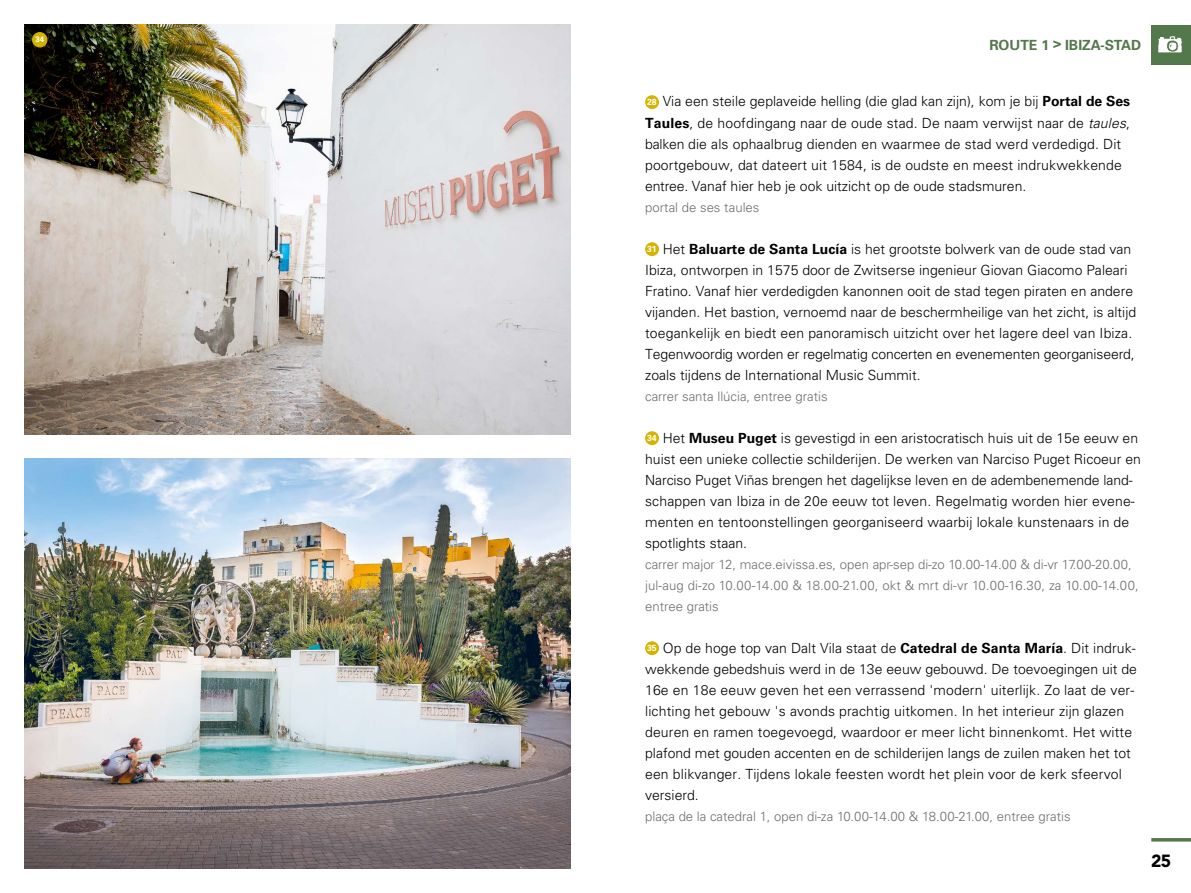
<style>
.page{position:relative;width:1191px;height:893px;background:#fff}
.page>*{position:absolute;margin:0;border:0;box-sizing:border-box;transform-origin:0 0}
.t1{font:900 17.5px "Avenir LT Std";color:#000}
.t2{font:300 14px/21px "Univers LT Std";color:#000}
.t3{font:700 14px "Univers LT Std";color:#53784b}
.t4{font:300 13.12px/21px "Univers LT Std";color:#706f6f}
.t5{font:700 7.88px "Univers LT Std";color:#fff}
.s1{font-weight:700;font-size:8.75px;color:#fff}
.s2{font-weight:700}
.s3{font-style:italic}
</style>
<div class="page">
<hr style="left:1151px;top:838px;width:40px;height:3px;background:#53784b">
<img style="left:25px;top:25px;width:545px;height:409px">
<img style="left:25px;top:459px;width:545px;height:409px">
<div style="left:1151px;top:25px;width:40px;height:39px;background:#53784b"></div>
<img style="left:1158px;top:36px;width:24px;height:17px">
<div style="left:645px;top:95px;width:14px;height:14px;background:#d5b400;border-radius:50%"></div>
<div style="left:645px;top:242px;width:14px;height:14px;background:#d5b400;border-radius:50%"></div>
<div style="left:645px;top:431px;width:14px;height:14px;background:#d5b400;border-radius:50%"></div>
<div style="left:645px;top:641px;width:14px;height:14px;background:#d5b400;border-radius:50%"></div>
<div style="left:33px;top:33px;width:14px;height:14px;background:#d5b400;border-radius:50%"></div>
<div style="left:32px;top:32px;width:15px;height:15px;border:1px solid #d5b400;border-radius:50%"></div>
<p class="t5" style="left:35px;top:35px;width:10px">34</p>
<p class="t3" style="left:989px;top:37px;width:153px">ROUTE 1 &gt; IBIZA-STAD</p>
<p class="t2" style="left:645px;top:91px;width:486px"><span class="s1">28</span> Via een steile geplaveide helling (die glad kan zijn), kom je bij <span class="s2">Portal de Ses Taules</span>, de hoofdingang naar de oude stad. De naam verwijst naar de <span class="s3">taules</span>, balken die als ophaalbrug dienden en waarmee de stad werd verdedigd. Dit poortgebouw, dat dateert uit 1584, is de oudste en meest indrukwekkende entree. Vanaf hier heb je ook uitzicht op de oude stadsmuren.</p>
<p class="t4" style="left:645px;top:196px;width:116px">portal de ses taules</p>
<p class="t2" style="left:645px;top:238px;width:492px"><span class="s1">31</span> Het <span class="s2">Baluarte de Santa Lucía</span> is het grootste bolwerk van de oude stad van Ibiza, ontworpen in 1575 door de Zwitserse ingenieur Giovan Giacomo Paleari Fratino. Vanaf hier verdedigden kanonnen ooit de stad tegen piraten en andere vijanden. Het bastion, vernoemd naar de beschermheilige van het zicht, is altijd toegankelijk en biedt een panoramisch uitzicht over het lagere deel van Ibiza.<br>Tegenwoordig worden er regelmatig concerten en evenementen georganiseerd, zoals tijdens de International Music Summit.</p>
<p class="t4" style="left:645px;top:385px;width:184px">carrer santa llúcia, entree gratis</p>
<p class="t2" style="left:645px;top:427px;width:497px"><span class="s1">34</span> Het <span class="s2">Museu Puget</span> is gevestigd in een aristocratisch huis uit de 15e eeuw en huist een unieke collectie schilderijen. De werken van Narciso Puget Ricoeur en Narciso Puget Viñas brengen het dagelijkse leven en de adembenemende land&shy;schappen van Ibiza in de 20e eeuw tot leven. Regelmatig worden hier evene&shy;menten en tentoonstellingen georganiseerd waarbij lokale kunstenaars in de spotlights staan.</p>
<p class="t4" style="left:645px;top:553px;width:495px">carrer major 12, mace.eivissa.es, open apr-sep di-zo 10.00-14.00 &amp; di-vr 17.00-20.00, jul-aug di-zo 10.00-14.00 &amp; 18.00-21.00, okt &amp; mrt di-vr 10.00-16.30, za 10.00-14.00, entree gratis</p>
<p class="t2" style="left:645px;top:637px;width:493px"><span class="s1">35</span> Op de hoge top van Dalt Vila staat de <span class="s2">Catedral de Santa María</span>. Dit indruk&shy;wekkende gebedshuis werd in de 13e eeuw gebouwd. De toevoegingen uit de 16e en 18e eeuw geven het een verrassend 'modern' uiterlijk. Zo laat de ver&shy;lichting het gebouw 's avonds prachtig uitkomen. In het interieur zijn glazen deuren en ramen toegevoegd, waardoor er meer licht binnenkomt. Het witte plafond met gouden accenten en de schilderijen langs de zuilen maken het tot een blikvanger. Tijdens lokale feesten wordt het plein voor de kerk sfeervol versierd.</p>
<p class="t4" style="left:645px;top:805px;width:427px">plaça de la catedral 1, open di-za 10.00-14.00 &amp; 18.00-21.00, entree gratis</p>
<p class="t1" style="left:1151px;top:850px;width:22px">25</p>
</div>
